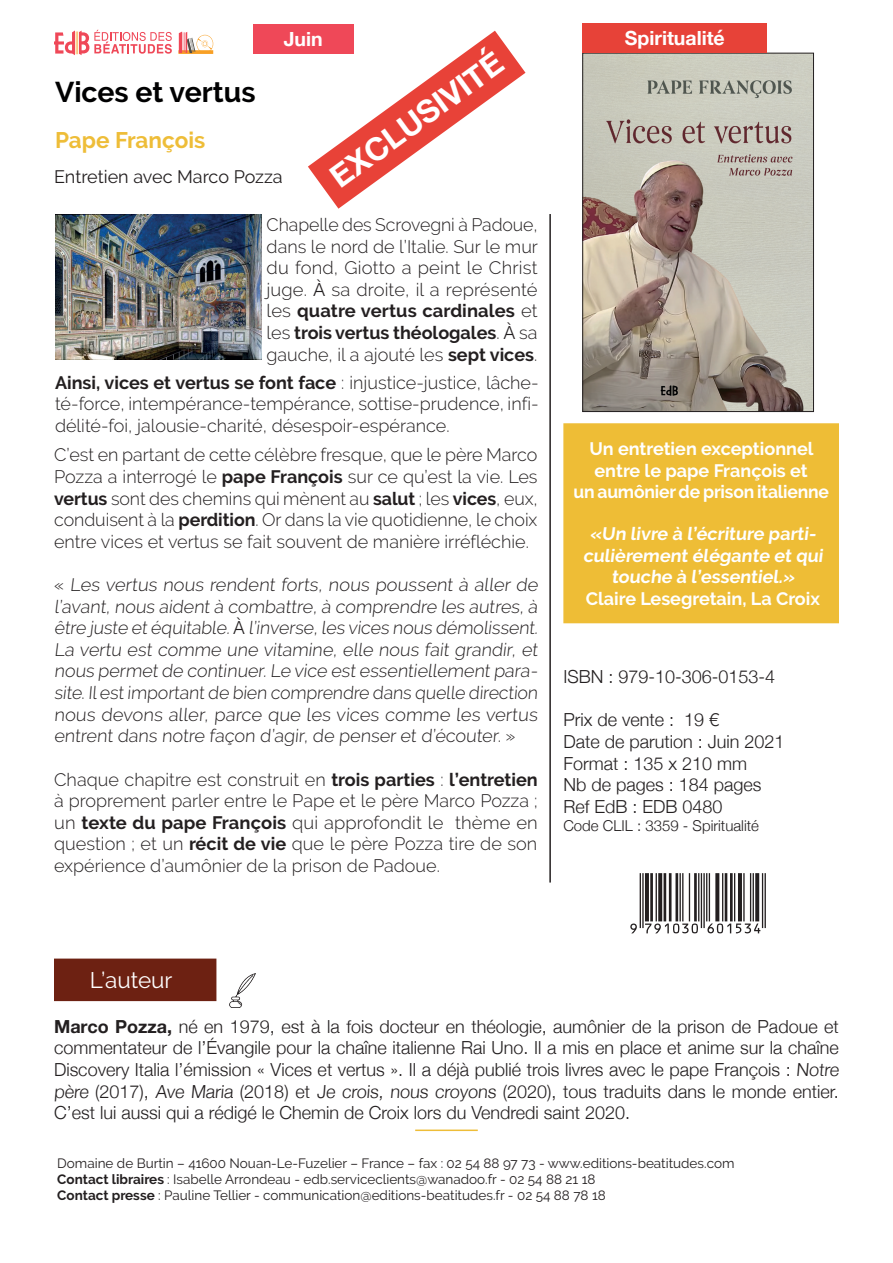
<style>
.page{position:relative;width:893px;height:1263px;background:#fff}
.page>*{position:absolute;margin:0;border:0;box-sizing:border-box;transform-origin:0 0}
.t1{font:700 31.5px "Helvetica Neue";color:#fff}
.t2{font:700 28.5px "Raleway";color:#000001}
.t3{font:700 22.5px "Raleway";color:#eebd38}
.t4{font:22.5px "Raleway";color:#fff}
.t5{font:700 19.5px "Helvetica Neue";color:#fff}
.t6{font:300 18px/21.6px "Raleway";color:#231f20;text-align:justify}
.t7{font:300 18px/21.6px "Helvetica Neue";color:#231f20}
.t8{font:700 18px/21.6px "Raleway";letter-spacing:-.005em;color:#fff;text-align:center}
.t9{font:18px "Raleway";letter-spacing:-.005em;color:#231f20}
.t10{font:300 15px "Helvetica Neue";color:#231f20}
.t11{font:13.5px/16.2px "Raleway";color:#231f20}
.s1{font-family:"Helvetica"}
.s2{font-weight:700}
</style>
<div class="page">
<svg style="left:178px;top:50px;width:35px;height:4px"></svg>
<svg style="left:54px;top:30px;width:118px;height:25px"></svg>
<svg style="left:179px;top:32px;width:34px;height:21px"></svg>
<div style="left:253px;top:25px;width:100px;height:29px;background:#ef4858"></div>
<hr style="left:549px;top:214px;width:2px;height:668px;background:#231f20">
<img style="left:584px;top:55px;width:228px;height:355px">
<div style="left:582px;top:53px;width:232px;height:359px;border:1px solid #231f20"></div>
<div style="left:563px;top:423px;width:276px;height:200px;background:#eebd36;border:2px solid #eebd36"></div>
<hr style="left:415px;top:1129px;width:63px;height:2px;background:#eebd38">
<div style="left:54px;top:958px;width:162px;height:43px;background:#6d2112;border:2px solid #6d2112"></div>
<img style="left:229px;top:973px;width:27px;height:34px">
<div style="left:582px;top:23px;width:185px;height:30px;background:#e74238"></div>
<svg style="left:630px;top:873px;width:136px;height:60px"></svg>
<svg style="left:308px;top:31px;width:217px;height:178px"></svg>
<img style="left:55px;top:214px;width:206px;height:146px">
<p class="t5" style="left:284px;top:24px;width:40px">Juin</p>
<h1 class="t1" style="left:319px;top:160px;width:207px;rotate:-36deg">EXCLUSIVITÉ</h1>
<p class="t6" style="left:267px;top:214px;width:273px">Chapelle des Scrovegni à Padoue, dans le nord de l’Italie. Sur le mur du fond, Giotto a peint le Christ juge. <span class="s1">À</span> sa droite, il a représenté les <span class="s2">quatre vertus cardinales</span> et les <span class="s2">trois vertus théologales</span>. <span class="s1">À</span> sa gauche, il a ajouté les <span class="s2">sept vices</span>.</p>
<p class="t6" style="left:55px;top:371px;width:485px"><span class="s2">Ainsi, vices et vertus se font face</span> : injustice-justice, lâche&shy;té-force, intempérance-tempérance, sottise-prudence, infi&shy;délité-foi, jalousie-charité, désespoir-espérance.</p>
<h2 class="t2" style="left:55px;top:76px;width:202px">Vices et vertus</h2>
<p class="t3" style="left:55px;top:127px;width:152px">Pape François</p>
<p class="t9" style="left:54px;top:166px;width:230px">Entretien avec Marco Pozza</p>
<p class="t6" style="left:54px;top:444px;width:485px">C’est en partant de cette célèbre fresque, que le père Marco Pozza a interrogé le <span class="s2">pape François</span> sur ce qu’est la vie. Les <span class="s2">vertus</span> sont des chemins qui mènent au <span class="s2">salut</span> ; les <span class="s2">vices</span>, eux, conduisent à la <span class="s2">perdition</span>. Or dans la vie quotidienne, le choix entre vices et vertus se fait souvent de manière irréfléchie.</p>
<p class="t6" style="left:54px;top:574px;width:488px">« Les vertus nous rendent forts, nous poussent à aller de l’avant, nous aident à combattre, à comprendre les autres, à être juste et équitable.<span class="s1">À</span> l’inverse,les vices nous démolissent.<br>La vertu est comme une vitamine, elle nous fait grandir, et nous permet de continuer. Le vice est essentiellement para&shy;site. Ilest important de bien comprendre dans quelle direction nous devons aller, parce que les vices comme les vertus entrent dans notre façon d’agir, de penser et d’écouter. »</p>
<p class="t6" style="left:54px;top:768px;width:485px">Chaque chapitre est construit en <span class="s2">trois parties</span> : <span class="s2">l’entretien </span>à proprement parler entre le Pape et le père Marco Pozza ; un <span class="s2">texte du pape François</span> qui approfondit le thème en question ; et un <span class="s2">récit de vie</span> que le père Pozza tire de son expérience d’aumônier de la prison de Padoue.</p>
<p class="t5" style="left:625px;top:23px;width:101px">Spiritualité</p>
<p class="t8" style="left:573px;top:438px;width:257px">Un entretien exceptionnel entre le pape François et<br>un aumônier de prison italienne</p>
<p class="t8" style="left:583px;top:523px;width:244px">«Un livre à l’écriture parti&shy;culièrement élégante et qui touche à l’essentiel.»<br>Claire Lesegretain, La Croix</p>
<p class="t7" style="left:563px;top:664px;width:213px">ISBN : 979-10-306-0153-4</p>
<p class="t7" style="left:563px;top:708px;width:223px">Prix de vente : 19 €<br>Date de parution : Juin 2021<br>Format : 135 x 210 mm<br>Nb de pages : 184 pages<br>Ref EdB : EDB 0480</p>
<p class="t10" style="left:563px;top:813px;width:197px">Code CLIL : 3359 - Spiritualité</p>
<p class="t4" style="left:90px;top:966px;width:84px">L’auteur</p>
<p class="t7" style="left:54px;top:1014px;width:789px"><span class="s2">Marco Pozza,</span> né en 1979, est à la fois docteur en théologie, aumônier de la prison de Padoue et commentateur de l’Évangile pour la chaîne italienne Rai Uno. Il a mis en place et anime sur la chaîne Discovery Italia l’émission « Vices et vertus ». Il a déjà publié trois livres avec le pape François : Notre père (2017), Ave Maria (2018) et Je crois, nous croyons (2020), tous traduits dans le monde entier.<br>C’est lui aussi qui a rédigé le Chemin de Croix lors du Vendredi saint 2020.</p>
<p class="t11" style="left:57px;top:1155px;width:679px">Domaine de Burtin – 41600 Nouan-Le-Fuzelier – France – fax : 02 54 88 97 73 - www.editions-beatitudes.com<br><span class="s2">Contact libraires</span> : Isabelle Arrondeau - edb.serviceclients@wanadoo.fr - 02 54 88 21 18<br><span class="s2">Contact presse</span> : Pauline Tellier - communication@editions-beatitudes.fr - 02 54 88 78 18</p>
</div>
